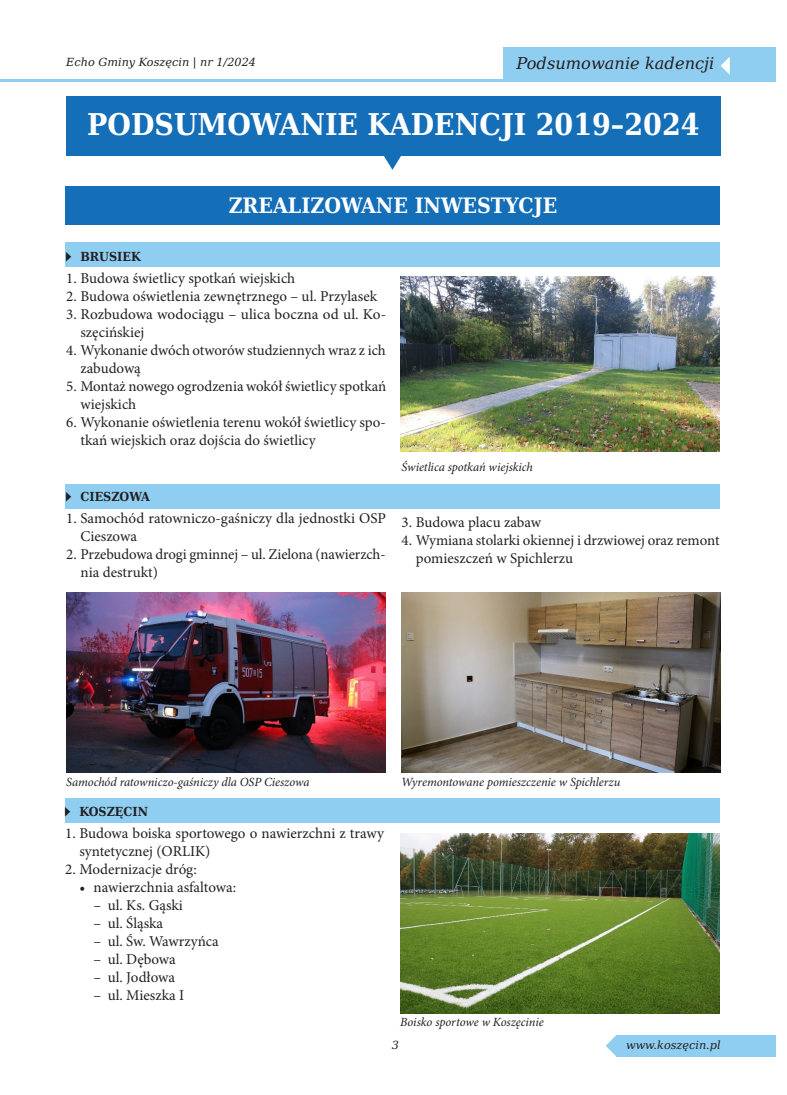
<style>
.page{position:relative;width:787px;height:1095px;background:#fff}
.page>*{position:absolute;margin:0;border:0;box-sizing:border-box;transform-origin:0 0}
.t1{font:700 30px "DejaVu Serif Condensed";color:#fff}
.t2{font:700 21.25px "DejaVu Serif Condensed";color:#fff}
.t3{font:italic 16.25px "DejaVu Serif";color:#231f20}
.t4{font:15px/18px "Minion Pro";color:#231f20}
.t5{font:italic 12.5px "Minion Pro";letter-spacing:-.005em;color:#231f20}
.t6{font:700 12.5px "DejaVu Serif Condensed";color:#231f20;scale:.6 1}
.t7{font:italic 11.25px "DejaVu Serif";color:#231f20}
</style>
<div class="page">
<div style="left:503px;top:47px;width:273px;height:34px;background:#8fcef1"></div>
<div style="left:616px;top:1035px;width:160px;height:21px;background:#8fcef1"></div>
<hr style="left:21px;top:79px;width:534px;height:2px;background:#8fcef1">
<svg style="left:721px;top:57px;width:8px;height:17px"></svg>
<svg style="left:605px;top:1035px;width:11px;height:21px"></svg>
<hr style="left:0;top:79px;width:21px;height:2px;background:#8fcef1">
<div style="left:65px;top:186px;width:654px;height:38px;background:#146eb8"></div>
<div style="left:65px;top:243px;width:654px;height:24px;background:#8fcef1"></div>
<div style="left:65px;top:484px;width:654px;height:25px;background:#8fcef1"></div>
<div style="left:65px;top:798px;width:654px;height:24px;background:#8fcef1"></div>
<div style="left:66px;top:96px;width:654px;height:59px;background:#146eb8"></div>
<svg style="left:383px;top:155px;width:18px;height:15px"></svg>
<img style="left:400px;top:276px;width:320px;height:175px">
<img style="left:66px;top:592px;width:320px;height:180px">
<img style="left:401px;top:592px;width:319px;height:180px">
<img style="left:400px;top:834px;width:319px;height:180px">
<p class="t7" style="left:66px;top:54px;width:191px">Echo Gminy Koszęcin | nr 1/2024</p>
<p class="t3" style="left:516px;top:51px;width:199px">Podsumowanie kadencji</p>
<h1 class="t1" style="left:87px;top:101px;width:614px">PODSUMOWANIE KADENCJI 2019–2024</h1>
<h2 class="t2" style="left:229px;top:189px;width:330px">ZREALIZOWANE INWESTYCJE</h2>
<p class="t6" style="left:66px;top:247px;width:126px">▶ BRUSIEK</p>
<p class="t4" style="left:66px;top:269px;width:230px">1. Budowa świetlicy spotkań wiejskich</p>
<p class="t4" style="left:66px;top:287px;width:312px">2. Budowa oświetlenia zewnętrznego – ul. Przylasek</p>
<p class="t4" style="left:80px;top:305px;width:307px;text-indent:-14px">3. Rozbudowa wodociągu – ulica boczna od ul. Ko&shy;szęcińskiej</p>
<p class="t4" style="left:80px;top:341px;width:307px;text-indent:-14px">4. Wykonanie dwóch otworów studziennych wraz z ich zabudową</p>
<p class="t4" style="left:80px;top:377px;width:307px;text-indent:-14px">5. Montaż nowego ogrodzenia wokół świetlicy spotkań wiejskich</p>
<p class="t4" style="left:80px;top:413px;width:307px;text-indent:-14px">6. Wykonanie oświetlenia terenu wokół świetlicy spo&shy;tkań wiejskich oraz dojścia do świetlicy</p>
<p class="t6" style="left:66px;top:487px;width:141px">▶ CIESZOWA</p>
<p class="t4" style="left:80px;top:509px;width:307px;text-indent:-14px">1. Samochód ratowniczo-‑ gaśniczy dla jednostki OSP<br>Cieszowa</p>
<p class="t4" style="left:80px;top:545px;width:307px;text-indent:-14px">2. Przebudowa drogi gminnej – ul. Zielona (nawierzch&shy;nia destrukt)</p>
<p class="t5" style="left:401px;top:459px;width:133px">Świetlica spotkań wiejskich</p>
<p class="t4" style="left:401px;top:513px;width:141px">3. Budowa placu zabaw</p>
<p class="t4" style="left:416px;top:531px;width:305px;text-indent:-14px">4. Wymiana stolarki okiennej i drzwiowej oraz remont pomieszczeń w Spichlerzu</p>
<p class="t5" style="left:66px;top:774px;width:245px">Samochód ratowniczo‑gaśniczy dla OSP Cieszowa</p>
<p class="t5" style="left:401px;top:774px;width:221px">Wyremontowane pomieszczenie w Spichlerzu</p>
<p class="t6" style="left:65px;top:802px;width:140px">▶ KOSZĘCIN</p>
<p class="t4" style="left:79px;top:824px;width:306px;text-indent:-14px">1. Budowa boiska sportowego o nawierzchni z trawy syntetycznej (ORLIK)</p>
<p class="t4" style="left:65px;top:860px;width:133px">2. Modernizacje dróg:</p>
<p class="t4" style="left:79px;top:878px;width:158px">• nawierzchnia asfaltowa:</p>
<p class="t4" style="left:94px;top:896px;width:91px">– ul. Ks. Gąski</p>
<p class="t4" style="left:94px;top:914px;width:71px">– ul. Śląska</p>
<p class="t4" style="left:94px;top:932px;width:127px">– ul. Św. Wawrzyńca</p>
<p class="t4" style="left:94px;top:950px;width:84px">– ul. Dębowa</p>
<p class="t4" style="left:94px;top:968px;width:83px">– ul. Jodłowa</p>
<p class="t4" style="left:94px;top:986px;width:92px">– ul. Mieszka I</p>
<p class="t5" style="left:400px;top:1014px;width:145px">Boisko sportowe w Koszęcinie</p>
<p class="t7" style="left:392px;top:1037px;width:9px">3</p>
<p class="t7" style="left:626px;top:1037px;width:96px">www.koszęcin.pl</p>
</div>
